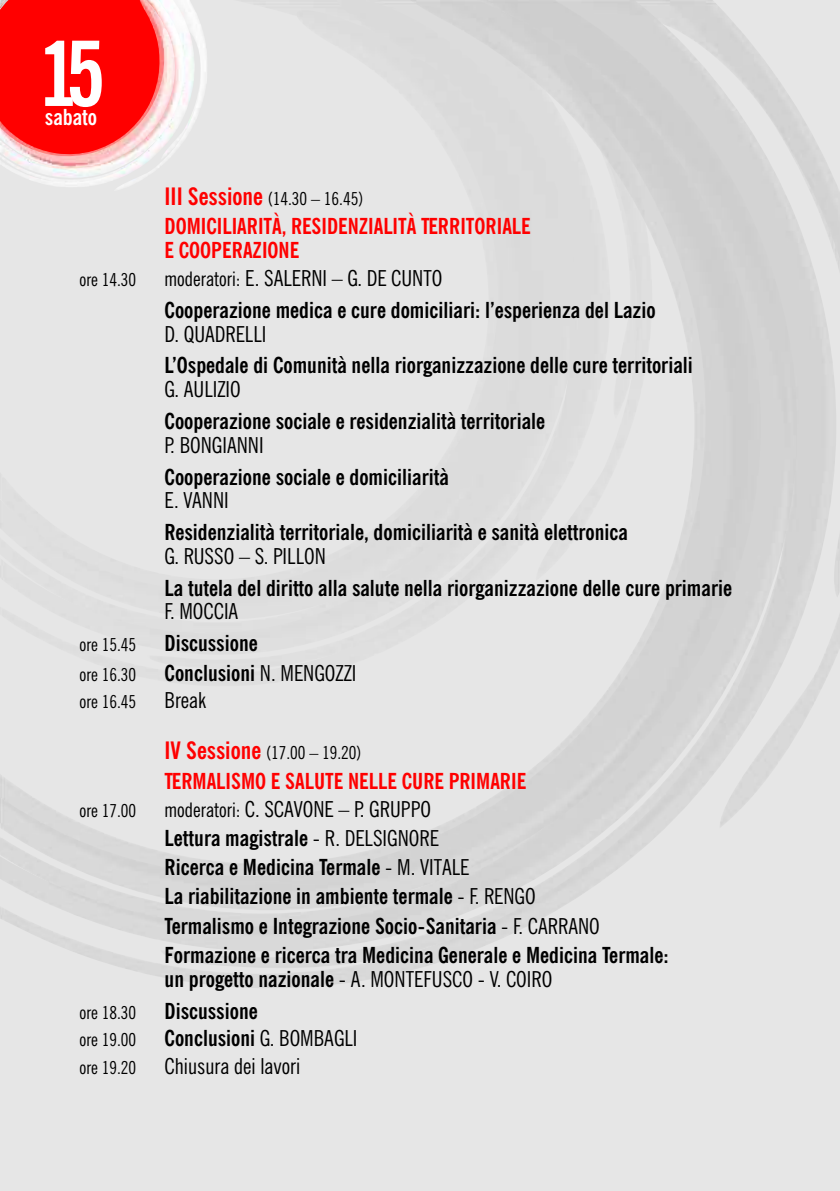
<style>
.page{position:relative;width:840px;height:1191px;background:#fff}
.page>*{position:absolute;margin:0;border:0;box-sizing:border-box;transform-origin:0 0}
.t1{font:700 condensed 90px "News Gothic BT";color:#fff}
.t2{font:700 condensed 24px "News Gothic BT";color:#f00}
.t3{font:700 condensed 22px/29.2px "News Gothic BT";color:#000}
.t4{font:condensed 22px "News Gothic BT";color:#000}
.t5{font:700 condensed 22px/23.8px "News Gothic BT";color:#f00}
.t6{font:700 condensed 22px "News Gothic BT";color:#fff}
.t7{font:condensed 18px "News Gothic BT";color:#000}
.s1{font-weight:400;font-size:20px}
.s2{font-weight:400}
.s3{font-weight:700}
</style>
<div class="page">
<div style="left:0;top:0;width:839px;height:1191px;background:#e6e6e6"></div>
<img style="left:0;top:33px;width:760px;height:879px">
<img style="left:41px;top:13px;width:168px;height:178px">
<img style="left:0;top:0;width:196px;height:188px">
<img style="left:0;top:0;width:185px;height:179px">
<img style="left:0;top:0;width:176px;height:169px">
<h1 class="t1" style="left:40px;top:38px;width:67px">15</h1>
<p class="t6" style="left:45px;top:108px;width:54px">sabato</p>
<p class="t2" style="left:164px;top:186px;width:100px">III Sessione</p>
<p class="t5" style="left:164px;top:217px;width:367px">DOMICILIARITÀ, RESIDENZIALITÀ TERRITORIALE<br>E COOPERAZIONE</p>
<p class="t7" style="left:267px;top:191px;width:97px">(14.30 – 16.45)</p>
<p class="t7" style="left:79px;top:272px;width:58px">ore 14.30</p>
<p class="t3" style="left:164px;top:264px;width:492px;line-height:31.8px"><span class="s1">moderatori:</span> <span class="s2">E. SALERNI – G. DE CUNTO<br></span>Cooperazione medica e cure domiciliari: l’esperienza del Lazio</p>
<p class="t4" style="left:164px;top:325px;width:103px">D. QUADRELLI</p>
<p class="t3" style="left:164px;top:353px;width:529px">L’Ospedale di Comunità nella riorganizzazione delle cure territoriali</p>
<p class="t4" style="left:164px;top:380px;width:78px">G. AULIZIO</p>
<p class="t3" style="left:164px;top:409px;width:382px">Cooperazione sociale e residenzialità territoriale</p>
<p class="t4" style="left:164px;top:436px;width:100px">P. BONGIANNI</p>
<p class="t3" style="left:164px;top:464px;width:285px">Cooperazione sociale e domiciliarità</p>
<p class="t4" style="left:164px;top:491px;width:66px">E. VANNI</p>
<p class="t3" style="left:164px;top:520px;width:464px">Residenzialità territoriale, domiciliarità e sanità elettronica</p>
<p class="t4" style="left:164px;top:547px;width:163px">G. RUSSO – S. PILLON</p>
<p class="t3" style="left:164px;top:575px;width:568px">La tutela del diritto alla salute nella riorganizzazione delle cure primarie</p>
<p class="t4" style="left:164px;top:603px;width:75px">F. MOCCIA</p>
<p class="t7" style="left:79px;top:637px;width:58px">ore 15.45</p>
<p class="t3" style="left:164px;top:631px;width:95px">Discussione</p>
<p class="t7" style="left:79px;top:667px;width:58px">ore 16.30</p>
<p class="t3" style="left:164px;top:660px;width:193px">Conclusioni <span class="s2">N. MENGOZZI</span></p>
<p class="t7" style="left:79px;top:694px;width:58px">ore 16.45</p>
<p class="t4" style="left:164px;top:691px;width:43px">Break</p>
<p class="t7" style="left:266px;top:746px;width:97px">(17.00 – 19.20)</p>
<p class="t2" style="left:164px;top:741px;width:98px">IV Sessione</p>
<p class="t5" style="left:164px;top:771px;width:363px">TERMALISMO E SALUTE NELLE CURE PRIMARIE</p>
<p class="t7" style="left:79px;top:803px;width:58px">ore 17.00</p>
<p class="t3" style="left:164px;top:796px;width:505px"><span class="s1">moderatori:</span> <span class="s2">C. SCAVONE – P. GRUPPO<br></span>Lettura magistrale <span class="s2">- R. DELSIGNORE<br></span>Ricerca e Medicina Termale <span class="s2">- M. VITALE<br></span>La riabilitazione in ambiente termale <span class="s2">- F. RENGO<br></span>Termalismo e Integrazione Socio-Sanitaria <span class="s2">- F. CARRANO </span>Formazione e ricerca tra Medicina Generale e Medicina Termale:</p>
<p class="t4" style="left:164px;top:970px;width:389px"><span class="s3">un progetto nazionale</span> - A. MONTEFUSCO - V. COIRO</p>
<p class="t7" style="left:79px;top:1005px;width:58px">ore 18.30</p>
<p class="t3" style="left:164px;top:998px;width:95px">Discussione</p>
<p class="t7" style="left:79px;top:1032px;width:58px">ore 19.00</p>
<p class="t3" style="left:164px;top:1026px;width:194px">Conclusioni <span class="s2">G. BOMBAGLI</span></p>
<p class="t7" style="left:79px;top:1060px;width:58px">ore 19.20</p>
<p class="t4" style="left:164px;top:1057px;width:137px">Chiusura dei lavori</p>
</div>
